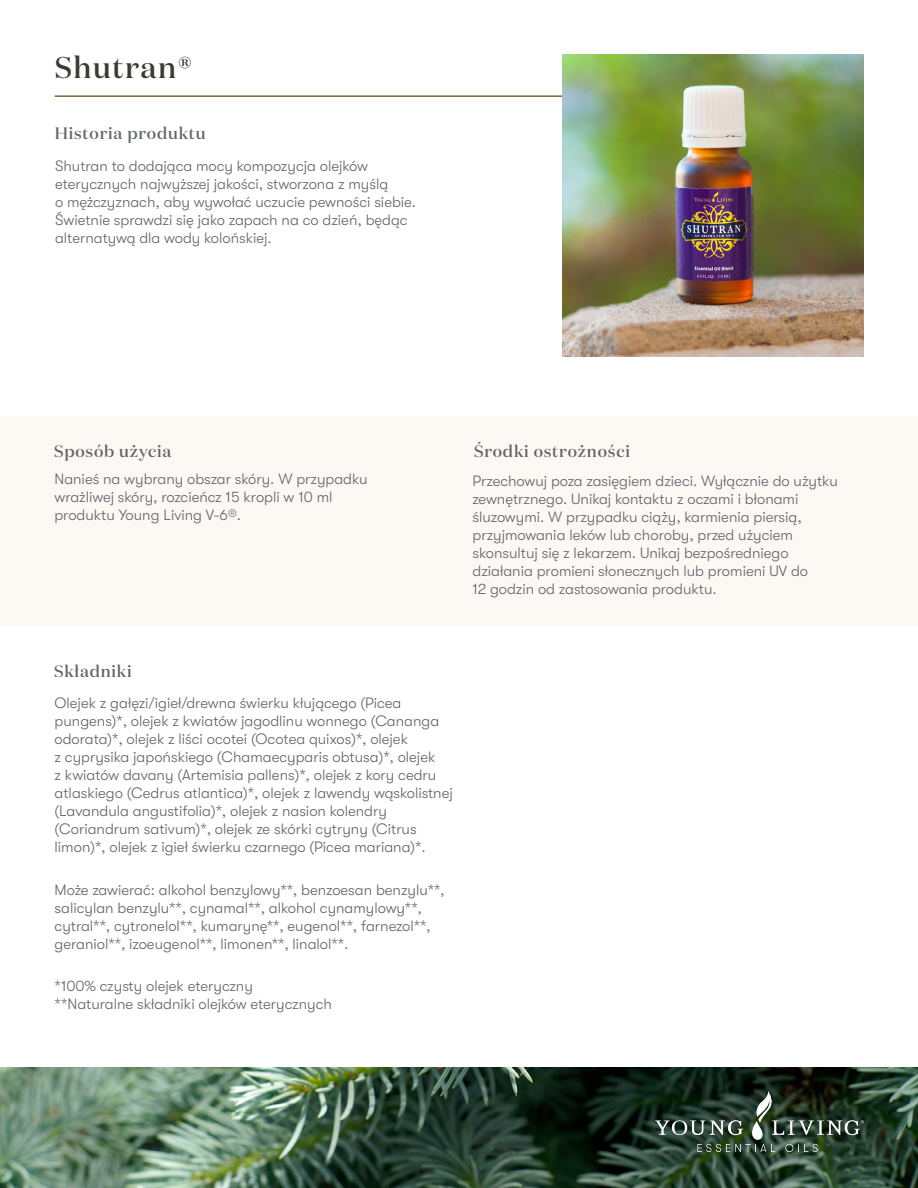
<style>
.page{position:relative;width:918px;height:1188px;background:#fff}
.page>*{position:absolute;margin:0;border:0;box-sizing:border-box;transform-origin:0 0}
.t1{font:500 30px "Domaine Display";letter-spacing:.05em;color:#3d3936}
.t2{font:500 16.5px "Domaine Display";letter-spacing:.05em;color:#61646a}
.t3{font:300 15px/18px "GT Walsheim Pro";color:#61646a}
</style>
<div class="page">
<div style="left:0;top:416px;width:918px;height:210px;background:#fcf8f4"></div>
<img style="left:0;top:1067px;width:918px;height:121px">
<img style="left:656px;top:1092px;width:207px;height:60px">
<hr style="left:55px;top:95px;width:544px;height:2px;background:#80623b">
<img style="left:562px;top:55px;width:302px;height:301px">
<h1 class="t1" style="left:55px;top:49px;width:139px">Shutran®</h1>
<p class="t2" style="left:55px;top:122px;width:152px">Historia produktu</p>
<p class="t3" style="left:55px;top:157px;width:362px">Shutran to dodająca mocy kompozycja olejków eterycznych najwyższej jakości, stworzona z myślą<br>o mężczyznach, aby wywołać uczucie pewności siebie.<br>Świetnie sprawdzi się jako zapach na co dzień, będąc alternatywą dla wody kolońskiej.</p>
<p class="t2" style="left:54px;top:441px;width:119px">Sposób użycia</p>
<p class="t2" style="left:474px;top:441px;width:157px">Środki ostrożności</p>
<p class="t3" style="left:54px;top:470px;width:315px">Nanieś na wybrany obszar skóry. W przypadku wrażliwej skóry, rozcieńcz 15 kropli w 10 ml produktu Young Living V-6®.</p>
<p class="t3" style="left:472px;top:472px;width:367px">Przechowuj poza zasięgiem dzieci. Wyłącznie do użytku zewnętrznego. Unikaj kontaktu z oczami i błonami śluzowymi. W przypadku ciąży, karmienia piersią, przyjmowania leków lub choroby, przed użyciem skonsultuj się z lekarzem. Unikaj bezpośredniego działania promieni słonecznych lub promieni UV do<br>12 godzin od zastosowania produktu.</p>
<p class="t2" style="left:54px;top:661px;width:79px">Składniki</p>
<p class="t3" style="left:55px;top:694px;width:400px">Olejek z gałęzi/igieł/drewna świerku kłującego (Picea pungens)*, olejek z kwiatów jagodlinu wonnego (Cananga odorata)*, olejek z liści ocotei (Ocotea quixos)*, olejek<br>z cyprysika japońskiego (Chamaecyparis obtusa)*, olejek<br>z kwiatów davany (Artemisia pallens)*, olejek z kory cedru atlaskiego (Cedrus atlantica)*, olejek z lawendy wąskolistnej (Lavandula angustifolia)*, olejek z nasion kolendry (Coriandrum sativum)*, olejek ze skórki cytryny (Citrus limon)*, olejek z igieł świerku czarnego (Picea mariana)*.</p>
<p class="t3" style="left:55px;top:881px;width:392px">Może zawierać: alkohol benzylowy**, benzoesan benzylu**, salicylan benzylu**, cynamal**, alkohol cynamylowy**, cytral**, cytronelol**, kumarynę**, eugenol**, farnezol**, geraniol**, izoeugenol**, limonen**, linalol**.</p>
<p class="t3" style="left:55px;top:977px;width:279px">*100% czysty olejek eteryczny **Naturalne składniki olejków eterycznych</p>
</div>
